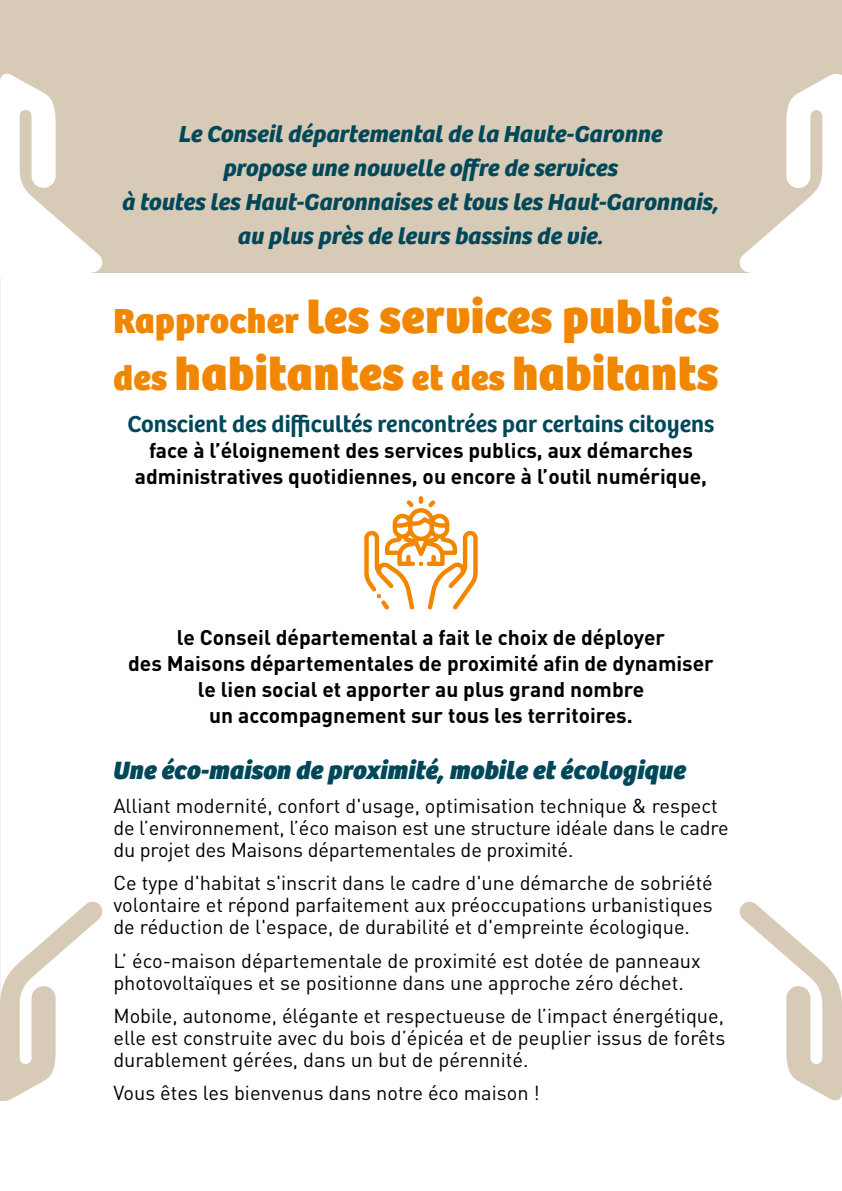
<style>
.page{position:relative;width:842px;height:1191px;background:#fff}
.page>*{position:absolute;margin:0;border:0;box-sizing:border-box;transform-origin:0 0}
.t1{font:800 48px/57px "Bree";letter-spacing:.01em;color:#f18700}
.t2{font:italic 800 26px "Bree";color:#004859}
.t3{font:italic 700 24px/34px "Bree";color:#004859;text-align:center}
.t4{font:600 24px "Bree";color:#004859}
.t5{font:700 21px/26px "DIN Pro";color:#000;text-align:center}
.t6{font:20px/22px "DIN Pro";color:#000}
.s1{font-size:36px}
</style>
<div class="page">
<div style="left:0;top:0;width:842px;height:272px;background:#d7cbb7"></div>
<svg style="left:0;top:74px;width:103px;height:199px"></svg>
<svg style="left:0;top:901px;width:103px;height:199px"></svg>
<svg style="left:739px;top:901px;width:103px;height:199px"></svg>
<svg style="left:738px;top:74px;width:104px;height:199px"></svg>
<svg style="left:364px;top:496px;width:114px;height:113px"></svg>
<p class="t3" style="left:123px;top:115px;width:598px">Le Conseil départemental de la Haute-Garonne<br>propose une nouvelle offre de services<br>à toutes les Haut-Garonnaises et tous les Haut-Garonnais, au plus près de leurs bassins de vie.</p>
<h1 class="t1" style="left:113px;top:284px;width:607px"><span class="s1">Rapprocher</span> les services publics <span class="s1">des</span> habitantes <span class="s1">et des</span> habitants</h1>
<p class="t4" style="left:127px;top:405px;width:588px">Conscient des difficultés rencontrées par certains citoyens</p>
<p class="t5" style="left:135px;top:435px;width:574px">face à l’éloignement des services publics, aux démarches administratives quotidiennes, ou encore à l’outil numérique,</p>
<p class="t5" style="left:128px;top:622px;width:587px">le Conseil départemental a fait le choix de déployer<br>des Maisons départementales de proximité afin de dynamiser le lien social et apporter au plus grand nombre<br>un accompagnement sur tous les territoires.</p>
<h2 class="t2" style="left:113px;top:749px;width:574px">Une éco-maison de proximité, mobile et écologique</h2>
<p class="t6" style="left:113px;top:792px;width:617px">Alliant modernité, confort d'usage, optimisation technique &amp; respect de l’environnement, l’éco maison est une structure idéale dans le cadre du projet des Maisons départementales de proximité.</p>
<p class="t6" style="left:113px;top:870px;width:601px;text-align:justify">Ce type d'habitat s'inscrit dans le cadre d'une démarche de sobriété volontaire et répond parfaitement aux préoccupations urbanistiques de réduction de l'espace, de durabilité et d'empreinte écologique.</p>
<p class="t6" style="left:113px;top:947px;width:589px">L’ éco-maison départementale de proximité est dotée de panneaux photovoltaïques et se positionne dans une approche zéro déchet.</p>
<p class="t6" style="left:113px;top:1002px;width:613px;text-align:justify">Mobile, autonome, élégante et respectueuse de l’impact énergétique, elle est construite avec du bois d’épicéa et de peuplier issus de forêts durablement gérées, dans un but de pérennité.</p>
<p class="t6" style="left:113px;top:1080px;width:428px">Vous êtes les bienvenus dans notre éco maison !</p>
</div>
